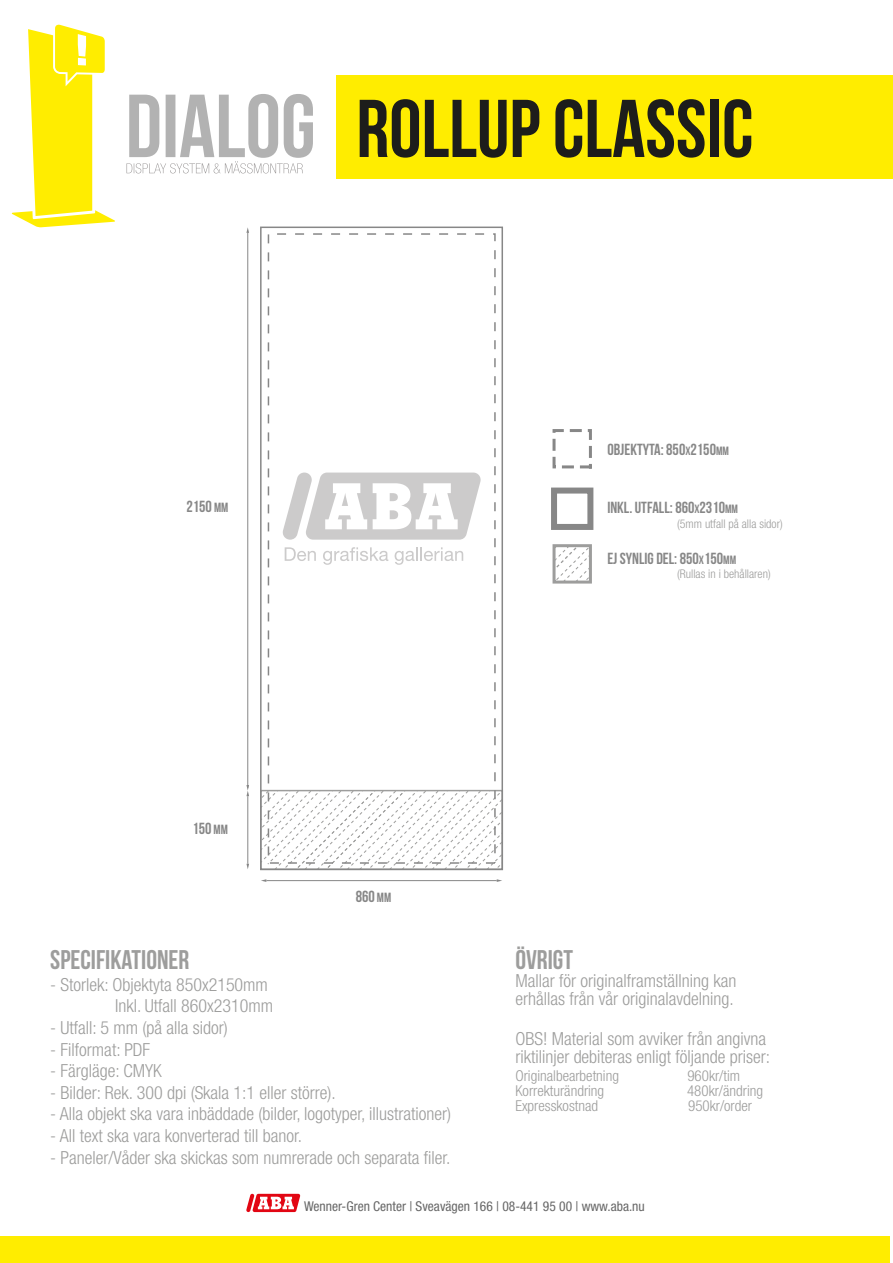
<style>
.page{position:relative;width:893px;height:1263px;background:#fff}
.page>*{position:absolute;margin:0;border:0;box-sizing:border-box;transform-origin:0 0}
.t1{font:81.6px "Bebas Neue";color:#1d1d1b}
.t2{font:27px "Bebas Neue";color:#9d9d9c}
.t3{font:300 condensed 18px/18px "Helvetica Neue";color:#9d9d9c}
.t4{font:16.05px "Bebas Neue";color:#878787}
.t5{font:300 condensed 15px "Helvetica Neue";color:#9d9d9c}
.t6{font:condensed 13.5px "Helvetica Neue";color:#676767}
.t7{font:300 condensed 12px "Helvetica Neue";color:#9d9d9c}
.s1{font-size:13.35px}
.s2{font-size:12px}
</style>
<div class="page">
<svg style="left:263px;top:793px;width:237px;height:74px"></svg>
<div style="left:260px;top:790px;width:243px;height:80px;border:2px solid #9d9d9c"></div>
<svg style="left:556px;top:548px;width:32px;height:32px"></svg>
<div style="left:552px;top:544px;width:40px;height:40px;border:3px solid #9d9d9c"></div>
<svg style="left:11px;top:24px;width:104px;height:203px"></svg>
<svg style="left:126px;top:94px;width:187px;height:79px"></svg>
<div style="left:336px;top:76px;width:557px;height:103px;background:#ffed00"></div>
<div style="left:0;top:1237px;width:889px;height:26px;background:#ffed00"></div>
<svg style="left:246px;top:1194px;width:54px;height:18px"></svg>
<hr style="left:247px;top:796px;width:1px;height:68px;background:#878787">
<div style="left:260px;top:227px;width:243px;height:643px;border:2px solid #878787"></div>
<div style="left:268px;top:233px;width:228px;height:631px;border:2px dashed #878787"></div>
<div style="left:552px;top:429px;width:40px;height:39px;border:3px dashed #878787"></div>
<div style="left:551px;top:488px;width:42px;height:42px;border:6px solid #878787"></div>
<svg style="left:246px;top:785px;width:3px;height:11px"></svg>
<svg style="left:246px;top:227px;width:3px;height:6px"></svg>
<hr style="left:247px;top:233px;width:1px;height:555px;background:#878787">
<svg style="left:282px;top:473px;width:199px;height:67px"></svg>
<svg style="left:285px;top:547px;width:31px;height:14px"></svg>
<svg style="left:323px;top:547px;width:65px;height:18px"></svg>
<svg style="left:395px;top:547px;width:68px;height:18px"></svg>
<hr style="left:266px;top:880px;width:231px;height:1px;background:#878787">
<h1 class="t1" style="left:356px;top:84px;width:399px">ROLLUP CLASSIC</h1>
<p class="t4" style="left:186px;top:498px;width:43px">2150 <span class="s1">MM</span></p>
<p class="t4" style="left:607px;top:440px;width:123px">OBJEKTYTA: 850<span class="s2">X</span>2150<span class="s2">MM</span></p>
<p class="t4" style="left:607px;top:499px;width:132px">INKL. UTFALL: 860<span class="s2">X</span>2310<span class="s2">MM</span></p>
<p class="t7" style="left:677px;top:516px;width:107px">(5mm utfall på alla sidor)</p>
<p class="t4" style="left:607px;top:549px;width:130px">EJ SYNLIG DEL: 850<span class="s2">X</span>150<span class="s2">MM</span></p>
<p class="t7" style="left:677px;top:567px;width:95px">(Rullas in i behållaren)</p>
<p class="t4" style="left:192px;top:820px;width:37px">150 <span class="s1">MM</span></p>
<p class="t4" style="left:356px;top:887px;width:37px">860 <span class="s1">MM</span></p>
<h2 class="t2" style="left:50px;top:945px;width:141px">SPECIFIKATIONER</h2>
<p class="t3" style="left:50px;top:973px;width:224px;line-height:21.6px;text-align:right">- Storlek: Objektyta 850x2150mm<br>Inkl. Utfall 860x2310mm</p>
<p class="t3" style="left:50px;top:1018px;width:179px">- Utfall: 5 mm (på alla sidor)</p>
<p class="t3" style="left:50px;top:1040px;width:102px">- Filformat: PDF</p>
<p class="t3" style="left:50px;top:1061px;width:113px">- Färgläge: CMYK</p>
<p class="t3" style="left:50px;top:1083px;width:287px">- Bilder: Rek. 300 dpi (Skala 1:1 eller större).</p>
<p class="t3" style="left:50px;top:1105px;width:402px">- Alla objekt ska vara inbäddade (bilder, logotyper, illustrationer)</p>
<p class="t3" style="left:50px;top:1126px;width:253px">- All text ska vara konverterad till banor.</p>
<p class="t3" style="left:50px;top:1148px;width:402px">- Paneler/Våder ska skickas som numrerade och separata filer.</p>
<h2 class="t2" style="left:515px;top:945px;width:59px">ÖVRIGT</h2>
<p class="t3" style="left:515px;top:971px;width:222px">Mallar för originalframställning kan erhållas från vår originalavdelning.</p>
<p class="t3" style="left:515px;top:1029px;width:256px">OBS! Material som avviker från angivna riktilinjer debiteras enligt följande priser:</p>
<p class="t5" style="left:515px;top:1067px;width:105px">Originalbearbetning</p>
<p class="t5" style="left:687px;top:1067px;width:54px">960kr/tim</p>
<p class="t5" style="left:515px;top:1082px;width:90px">Korrekturändring</p>
<p class="t5" style="left:687px;top:1082px;width:78px">480kr/ändring</p>
<p class="t5" style="left:515px;top:1097px;width:84px">Expresskostnad</p>
<p class="t5" style="left:688px;top:1097px;width:65px">950kr/order</p>
<p class="t6" style="left:304px;top:1198px;width:342px">Wenner-Gren Center | Sveavägen 166 | 08-441 95 00 | www.aba.nu</p>
</div>
